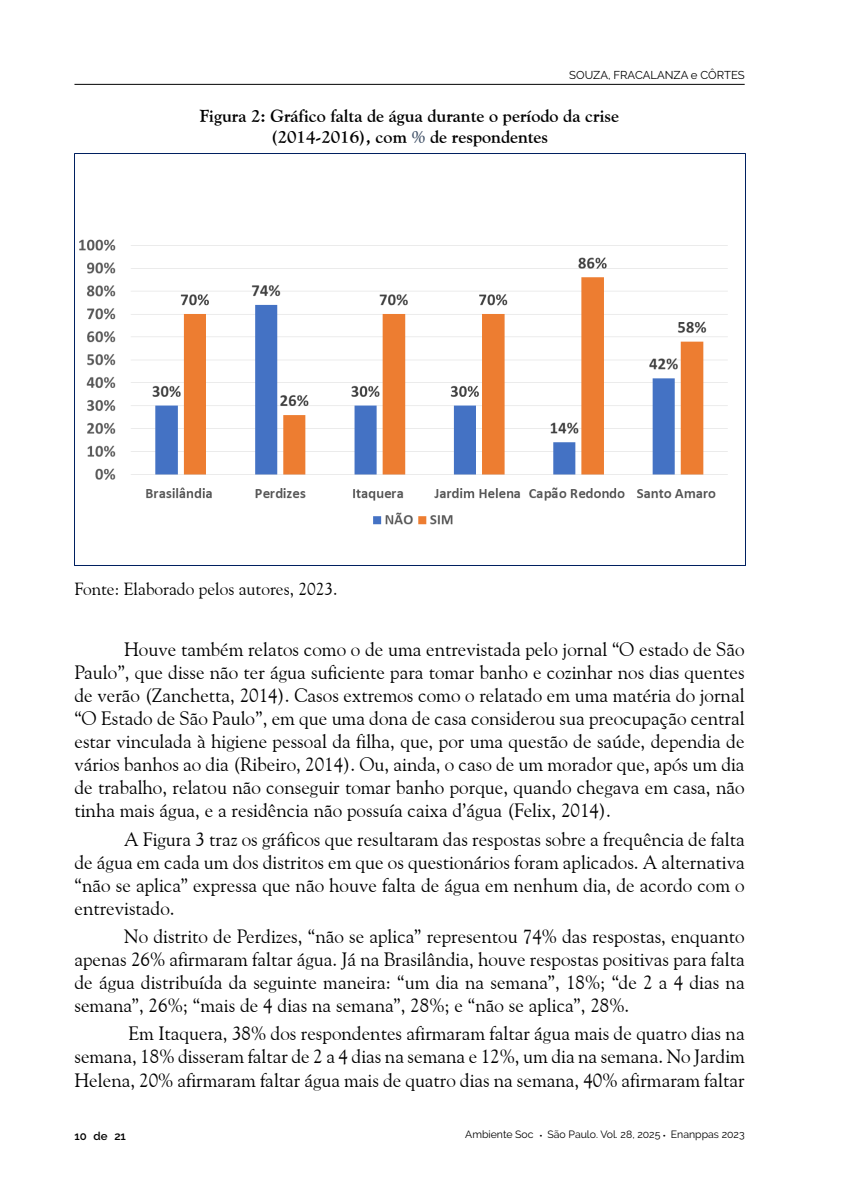
<style>
.page{position:relative;width:844px;height:1191px;background:#fff}
.page>*{position:absolute;margin:0;border:0;box-sizing:border-box;transform-origin:0 0}
.t1{font:19.25px/23.1px "Goudy Old Style BT";color:#000;text-align:justify}
.t2{font:700 17.5px/21px "Goudy Old Style BT";color:#000;text-align:center}
.t3{font:17.5px "Goudy Old Style BT";color:#000}
.t4{font:11.38px "Raleway";color:#000}
.t5{font:600 11.38px "Raleway";color:#000}
.t6{font:10.5px "Raleway";color:#000}
.s1{font-style:italic;color:#44546a}
.s2{font-family:"Myriad Pro";font-size:8.75px}
</style>
<div class="page">
<hr style="left:74px;top:84px;width:670px;height:1px;background:#000">
<img style="left:74px;top:154px;width:654px;height:411px">
<p class="t4" style="left:569px;top:68px;width:177px">SOUZA, FRACALANZA e CÔRTES</p>
<p class="t2" style="left:200px;top:106px;width:420px">Figura 2: Gráfico falta de água durante o período da crise (2014-2016), com <span class="s1">%</span> de respondentes</p>
<p class="t3" style="left:74px;top:577px;width:264px">Fonte: Elaborado pelos autores, 2023.</p>
<p class="t1" style="left:74px;top:637px;width:671px;text-indent:50px">Houve também relatos como o de uma entrevistada pelo jornal “O estado de São Paulo”, que disse não ter água suficiente para tomar banho e cozinhar nos dias quentes de verão (Zanchetta, 2014). Casos extremos como o relatado em uma matéria do jornal “O Estado de São Paulo”, em que uma dona de casa considerou sua preocupação central estar vinculada à higiene pessoal da filha, que, por uma questão de saúde, dependia de vários banhos ao dia (Ribeiro, 2014). Ou, ainda, o caso de um morador que, após um dia de trabalho, relatou não conseguir tomar banho porque, quando chegava em casa, não tinha mais água, e a residência não possuía caixa d’água (Felix, 2014).</p>
<p class="t1" style="left:74px;top:827px;width:671px;text-indent:50px">A Figura 3 traz os gráficos que resultaram das respostas sobre a frequência de falta de água em cada um dos distritos em que os questionários foram aplicados. A alternativa “não se aplica” expressa que não houve falta de água em nenhum dia, de acordo com o entrevistado.</p>
<p class="t1" style="left:74px;top:924px;width:671px;text-indent:50px">No distrito de Perdizes, “não se aplica” representou 74% das respostas, enquanto apenas 26% afirmaram faltar água. Já na Brasilândia, houve respostas positivas para falta de água distribuída da seguinte maneira: “um dia na semana”, 18%; “de 2 a 4 dias na semana”, 26%; “mais de 4 dias na semana”, 28%; e “não se aplica”, 28%.</p>
<p class="t1" style="left:74px;top:1021px;width:671px;text-indent:54px">Em Itaquera, 38% dos respondentes afirmaram faltar água mais de quatro dias na semana, 18% disseram faltar de 2 a 4 dias na semana e 12%, um dia na semana. No Jardim Helena, 20% afirmaram faltar água mais de quatro dias na semana, 40% afirmaram faltar</p>
<p class="t5" style="left:74px;top:1129px;width:53px">10 de 21</p>
<p class="t6" style="left:465px;top:1128px;width:281px">Ambiente Soc <span class="s2">•</span> São Paulo. Vol. 28, 2025 <span class="s2">•</span> Enanppas 2023</p>
</div>
